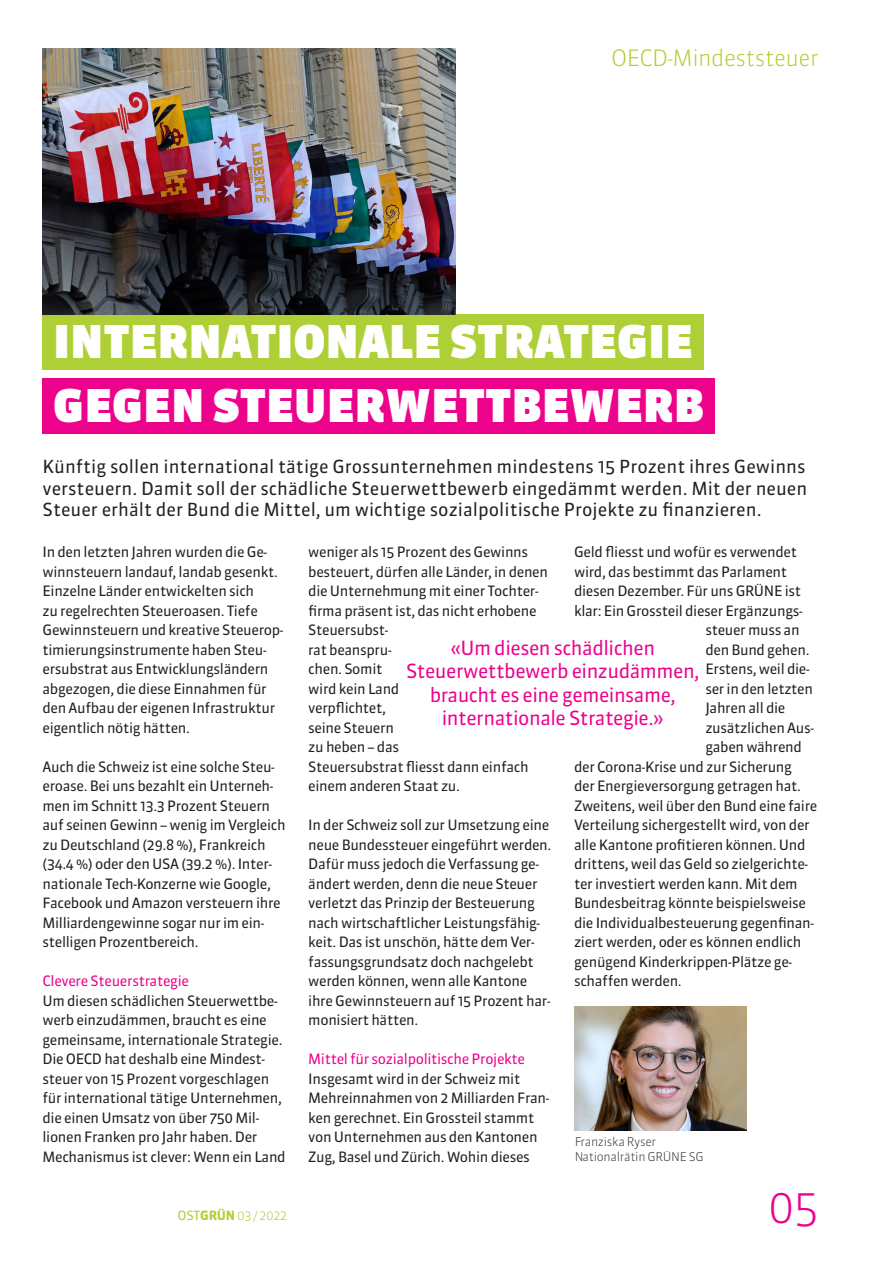
<style>
.page{position:relative;width:893px;height:1263px;background:#fff}
.page>*{position:absolute;margin:0;border:0;box-sizing:border-box;transform-origin:0 0}
.t1{font:900 45px "Sanuk OT";letter-spacing:.01em;color:#fff}
.t2{font:300 45px "Sanuk OT";color:#ed028c}
.t3{font:300 22.5px "Sanuk OT";letter-spacing:-.025em;color:#aed036}
.t4{font:19.5px/23.4px "Sanuk OT";letter-spacing:-.025em;color:#ed028c;text-align:center}
.t5{font:18px/21.6px "Sanuk OT";color:#231f20;text-align:justify}
.t6{font:14.25px/19.5px "Sanuk OT";letter-spacing:-.025em;color:#231f20}
.t7{font:14.25px "Sanuk OT";letter-spacing:-.025em;color:#ed028c}
.t8{font:300 12.75px "Sanuk OT";color:#aed036}
.t9{font:300 12px/15px "Sanuk OT";letter-spacing:-.025em;color:#231f20}
.s1{font-weight:400}
.s2{font-weight:700}
</style>
<div class="page">
<div style="left:43px;top:378px;width:672px;height:56px;background:#ed028c"></div>
<div style="left:43px;top:315px;width:661px;height:55px;background:#aed036"></div>
<img style="left:574px;top:1007px;width:172px;height:123px">
<img style="left:43px;top:49px;width:413px;height:266px">
<p class="t3" style="left:611px;top:44px;width:209px">OECD-Mindeststeuer</p>
<p class="t1" style="left:54px;top:314px;width:641px">INTERNATIONALE STRATEGIE</p>
<p class="t1" style="left:54px;top:378px;width:652px">GEGEN STEUERWETTBEWERB</p>
<p class="t5" style="left:43px;top:456px;width:766px">Künftig sollen international tätige Grossunternehmen mindestens 15 Prozent ihres Gewinns versteuern. Damit soll der schädliche Steuerwettbewerb eingedämmt werden. Mit der neuen Steuer erhält der Bund die Mittel, um wichtige sozialpolitische Projekte zu finanzieren.</p>
<p class="t6" style="left:308px;top:542px;width:241px">weniger als 15 Prozent des Gewinns besteuert, dürfen alle Länder, in denen die Unternehmung mit einer Tochter&shy;firma präsent ist, das nicht erhobene<br>Steuersubst-<br>rat beanspru-<br>chen. Somit<br>wird kein Land<br>verpflichtet,<br>seine Steuern<br>zu heben – das<br>Steuersubstrat fliesst dann einfach einem anderen Staat zu.</p>
<p class="t6" style="left:308px;top:815px;width:245px">In der Schweiz soll zur Umsetzung eine neue Bundessteuer eingeführt werden.<br>Dafür muss jedoch die Verfassung ge&shy;ändert werden, denn die neue Steuer verletzt das Prinzip der Besteuerung nach wirtschaftlicher Leistungsfähig&shy;keit. Das ist unschön, hätte dem Ver&shy;fassungsgrundsatz doch nachgelebt werden können, wenn alle Kantone ihre Gewinnsteuern auf 15 Prozent har&shy;monisiert hätten.</p>
<p class="t7" style="left:308px;top:1050px;width:218px">Mittel für sozialpolitische Projekte</p>
<p class="t6" style="left:308px;top:1069px;width:242px">Insgesamt wird in der Schweiz mit Mehreinnahmen von 2 Milliarden Fran&shy;ken gerechnet. Ein Grossteil stammt von Unternehmen aus den Kantonen Zug, Basel und Zürich. Wohin dieses</p>
<p class="t6" style="left:43px;top:542px;width:242px">In den letzten Jahren wurden die Ge&shy;winnsteuern landauf, landab gesenkt.<br>Einzelne Länder entwickelten sich<br>zu regelrechten Steueroasen. Tiefe Gewinnsteuern und kreative Steuerop&shy;timierungsinstrumente haben Steu&shy;ersubstrat aus Entwicklungsländern abgezogen, die diese Einnahmen für den Aufbau der eigenen Infrastruktur eigentlich nötig hätten.</p>
<p class="t6" style="left:43px;top:757px;width:245px">Auch die Schweiz ist eine solche Steu&shy;eroase. Bei uns bezahlt ein Unterneh&shy;men im Schnitt 13.3 Prozent Steuern auf seinen Gewinn – wenig im Vergleich zu Deutschland (29.8 %), Frankreich (34.4 %) oder den USA (39.2 %). Inter&shy;nationale Tech-Konzerne wie Google, Facebook und Amazon versteuern ihre Milliardengewinne sogar nur im ein&shy;stelligen Prozentbereich.</p>
<p class="t7" style="left:43px;top:972px;width:148px">Clevere Steuerstrategie</p>
<p class="t6" style="left:43px;top:991px;width:245px">Um diesen schädlichen Steuerwettbe&shy;werb einzudämmen, braucht es eine gemeinsame, internationale Strategie.<br>Die OECD hat deshalb eine Mindest&shy;steuer von 15 Prozent vorgeschlagen für international tätige Unternehmen, die einen Umsatz von über 750 Mil&shy;lionen Franken pro Jahr haben. Der Mechanismus ist clever: Wenn ein Land</p>
<p class="t6" style="left:574px;top:542px;width:225px">Geld fliesst und wofür es verwendet</p>
<p class="t6" style="left:574px;top:562px;width:215px">wird, das bestimmt das Parlament</p>
<p class="t6" style="left:574px;top:581px;width:229px">diesen Dezember. Für uns GRÜNE ist</p>
<p class="t6" style="left:574px;top:601px;width:230px">klar: Ein Grossteil dieser Ergänzungs-</p>
<p class="t6" style="left:705px;top:620px;width:96px">steuer muss an</p>
<p class="t6" style="left:705px;top:640px;width:106px">den Bund gehen.</p>
<p class="t6" style="left:705px;top:659px;width:106px">Erstens, weil die-</p>
<p class="t6" style="left:705px;top:679px;width:109px">ser in den letzten</p>
<p class="t6" style="left:705px;top:698px;width:82px">Jahren all die</p>
<p class="t6" style="left:705px;top:718px;width:110px">zusätzlichen Aus-</p>
<p class="t6" style="left:705px;top:737px;width:98px">gaben während</p>
<p class="t6" style="left:574px;top:757px;width:219px">der Corona-Krise und zur Sicherung</p>
<p class="t6" style="left:574px;top:776px;width:229px">der Energieversorgung getragen hat.</p>
<p class="t6" style="left:574px;top:796px;width:245px">Zweitens, weil über den Bund eine faire</p>
<p class="t6" style="left:574px;top:815px;width:237px">Verteilung sichergestellt wird, von der</p>
<p class="t6" style="left:574px;top:835px;width:233px">alle Kantone profitieren können. Und</p>
<p class="t6" style="left:574px;top:854px;width:236px">drittens, weil das Geld so zielgerichte-</p>
<p class="t6" style="left:574px;top:874px;width:225px">ter investiert werden kann. Mit dem</p>
<p class="t6" style="left:574px;top:893px;width:233px">Bundesbeitrag könnte beispielsweise</p>
<p class="t6" style="left:574px;top:913px;width:241px">die Individualbesteuerung gegenfinan-</p>
<p class="t6" style="left:574px;top:932px;width:229px">ziert werden, oder es können endlich</p>
<p class="t6" style="left:574px;top:952px;width:220px">genügend Kinderkrippen-Plätze ge-</p>
<p class="t6" style="left:574px;top:971px;width:109px">schaffen werden.</p>
<p class="t4" style="left:406px;top:636px;width:295px">«Um diesen schädlichen<br>Steuerwettbewerb einzudämmen, braucht es eine gemeinsame, internationale Strategie.»</p>
<p class="t9" style="left:574px;top:1134px;width:131px">Franziska Ryser<br>Nationalrätin GRÜNE SG</p>
<p class="t8" style="left:178px;top:1207px;width:111px"><span class="s1">OST</span><span class="s2">GRÜN</span> 03 / 2022</p>
<p class="t2" style="left:768px;top:1179px;width:52px">05</p>
</div>
